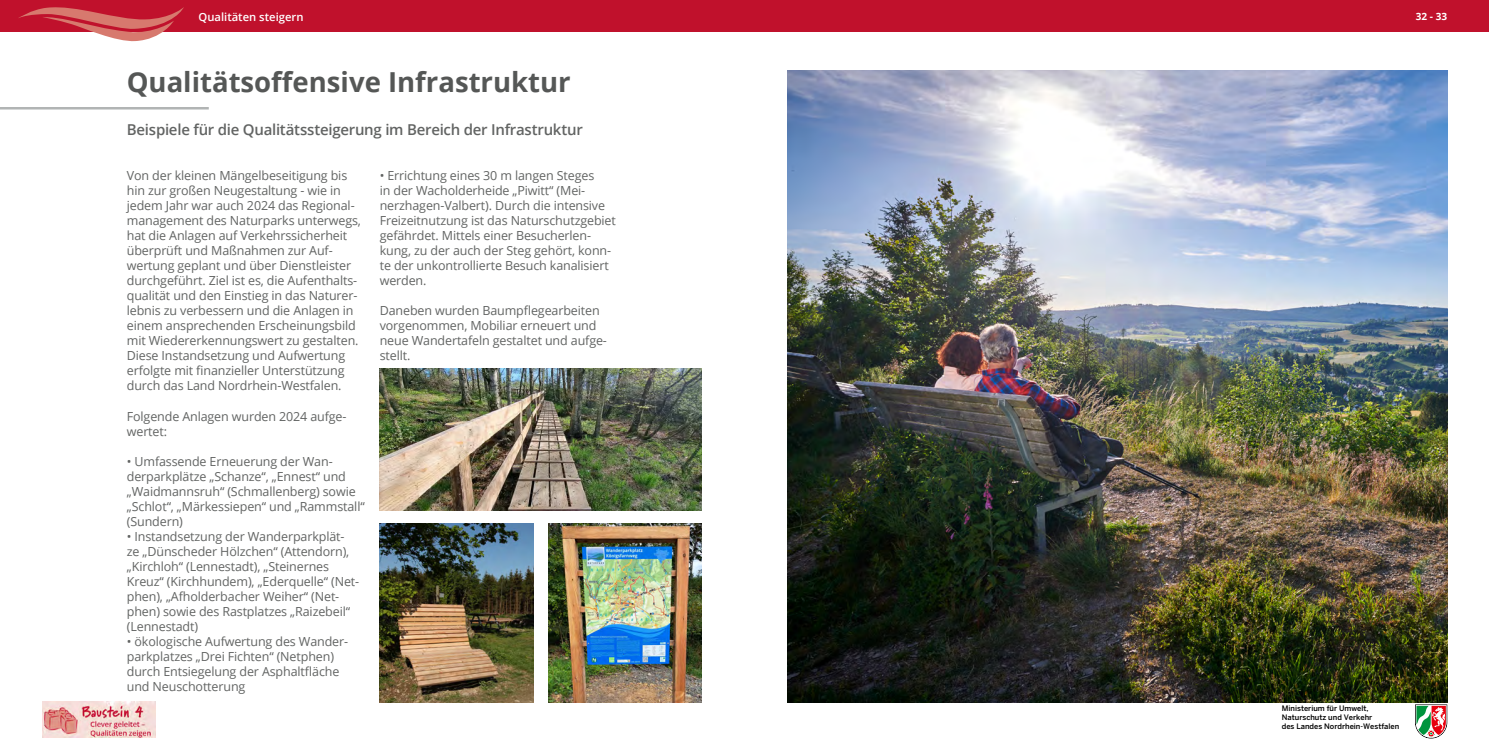
<style>
.page{position:relative;width:1489px;height:745px;background:#fff}
.page>*{position:absolute;margin:0;border:0;box-sizing:border-box;transform-origin:0 0}
.t1{font:700 27.5px "Open Sans";color:#555756}
.t2{font:600 15px "Open Sans";letter-spacing:-.015em;color:#626463}
.t3{font:12.5px/15px "Open Sans";letter-spacing:-.01em;color:#626463}
.t4{font:600 11.25px "Open Sans";color:#fff}
.t5{font:700 10px "Open Sans";color:#fff}
.t6{font:500 7.5px/9px "Benton Sans";color:#000}
</style>
<div class="page">
<div style="left:0;top:0;width:1488px;height:32px;background:#c0112c"></div>
<img style="left:380px;top:523px;width:153px;height:179px">
<svg style="left:18px;top:7px;width:166px;height:35px"></svg>
<hr style="left:0;top:107px;width:209px;height:2px;background:#b1b4b4">
<img style="left:43px;top:701px;width:112px;height:36px">
<img style="left:380px;top:369px;width:322px;height:141px">
<img style="left:548px;top:523px;width:154px;height:179px">
<img style="left:787px;top:71px;width:659px;height:631px">
<svg style="left:1415px;top:704px;width:31px;height:34px"></svg>
<p class="t4" style="left:198px;top:9px;width:106px">Qualitäten steigern</p>
<h1 class="t1" style="left:127px;top:63px;width:445px">Qualitätsoffensive Infrastruktur</h1>
<p class="t2" style="left:127px;top:119px;width:457px">Beispiele für die Qualitätssteigerung im Bereich der Infrastruktur</p>
<p class="t3" style="left:127px;top:168px;width:236px">Von der kleinen Mängelbeseitigung bis hin zur großen Neugestaltung - wie in jedem Jahr war auch 2024 das Regional&shy;management des Naturparks unterwegs, hat die Anlagen auf Verkehrssicherheit überprüft und Maßnahmen zur Auf&shy;wertung geplant und über Dienstleister durchgeführt. Ziel ist es, die Aufenthalts&shy;qualität und den Einstieg in das Naturer&shy;lebnis zu verbessern und die Anlagen in einem ansprechenden Erscheinungsbild mit Wiedererkennungswert zu gestalten.<br>Diese Instandsetzung und Aufwertung erfolgte mit finanzieller Unterstützung durch das Land Nordrhein-Westfalen.</p>
<p class="t3" style="left:127px;top:408px;width:221px">Folgende Anlagen wurden 2024 aufge&shy;wertet:</p>
<p class="t3" style="left:127px;top:453px;width:239px">• Umfassende Erneuerung der Wan&shy;derparkplätze „Schanze“, „Ennest“ und „Waidmannsruh“ (Schmallenberg) sowie „Schlot“, „Märkessiepen“ und „Rammstall“ (Sundern)</p>
<p class="t3" style="left:127px;top:528px;width:234px">• Instandsetzung der Wanderparkplät&shy;ze „Dünscheder Hölzchen“ (Attendorn), „Kirchloh“ (Lennestadt), „Steinernes Kreuz“ (Kirchhundem), „Ederquelle“ (Net&shy;phen), „Afholderbacher Weiher“ (Net&shy;phen) sowie des Rastplatzes „Raizebeil“ (Lennestadt)</p>
<p class="t3" style="left:127px;top:633px;width:223px">• ökologische Aufwertung des Wander&shy;parkplatzes „Drei Fichten“ (Netphen) durch Entsiegelung der Asphaltfläche und Neuschotterung</p>
<p class="t3" style="left:380px;top:168px;width:238px">• Errichtung eines 30 m langen Steges<br>in der Wacholderheide „Piwitt“ (Mei&shy;nerzhagen-Valbert). Durch die intensive Freizeitnutzung ist das Naturschutzgebiet gefährdet. Mittels einer Besucherlen&shy;kung, zu der auch der Steg gehört, konn&shy;te der unkontrollierte Besuch kanalisiert werden.</p>
<p class="t3" style="left:380px;top:303px;width:229px">Daneben wurden Baumpflegearbeiten vorgenommen, Mobiliar erneuert und neue Wandertafeln gestaltet und aufge&shy;stellt.</p>
<p class="t5" style="left:1415px;top:9px;width:33px">32 - 33</p>
<p class="t6" style="left:1281px;top:703px;width:119px">Ministerium für Umwelt,<br>Naturschutz und Verkehr<br>des Landes Nordrhein-Westfalen</p>
</div>
